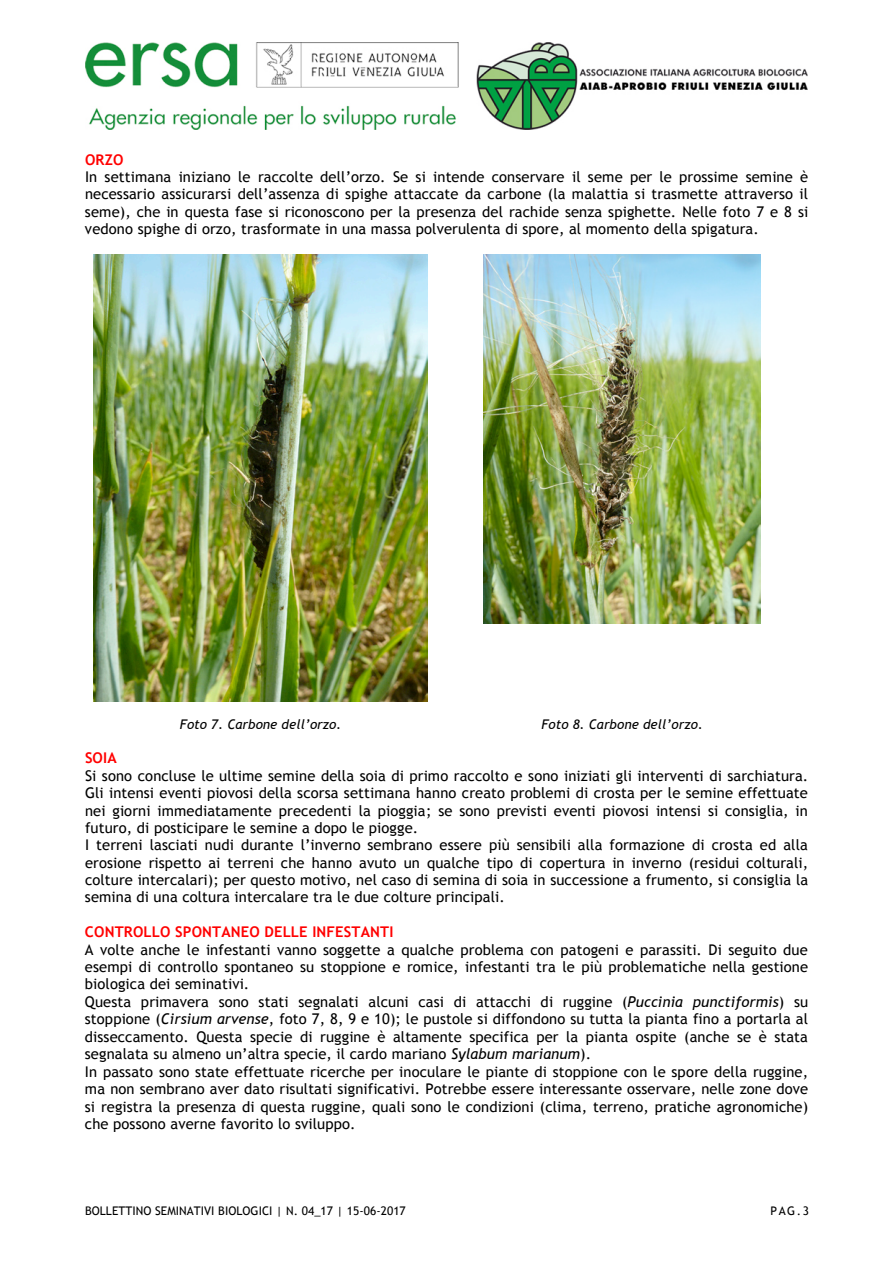
<style>
.page{position:relative;width:893px;height:1263px;background:#fff}
.page>*{position:absolute;margin:0;border:0;box-sizing:border-box;transform-origin:0 0}
.t1{font:14.7px/17.4px "Trebuchet MS";letter-spacing:.01em;color:#000}
.t2{font:700 14.7px "Trebuchet MS";letter-spacing:.01em;color:#f00}
.t3{font:italic 13.35px "Trebuchet MS";letter-spacing:.005em;color:#000}
.t4{font:11.85px "Trebuchet MS";letter-spacing:.005em;color:#000}
.s1{font-style:italic}
</style>
<div class="page">
<img style="left:85px;top:43px;width:723px;height:87px">
<img style="left:93px;top:255px;width:335px;height:446px">
<img style="left:484px;top:255px;width:276px;height:369px">
<p class="t2" style="left:85px;top:150px;width:40px">ORZO</p>
<p class="t1" style="left:85px;top:168px;width:725px;text-align:justify">In settimana iniziano le raccolte dell’orzo. Se si intende conservare il seme per le prossime semine è necessario assicurarsi dell’assenza di spighe attaccate da carbone (la malattia si trasmette attraverso il seme), che in questa fase si riconoscono per la presenza del rachide senza spighette. Nelle foto 7 e 8 si vedono spighe di orzo, trasformate in una massa polverulenta di spore, al momento della spigatura.</p>
<p class="t3" style="left:180px;top:716px;width:163px">Foto 7. Carbone dell’orzo.</p>
<p class="t3" style="left:541px;top:716px;width:163px">Foto 8. Carbone dell’orzo.</p>
<p class="t2" style="left:85px;top:748px;width:33px">SOIA</p>
<p class="t1" style="left:85px;top:767px;width:725px">Si sono concluse le ultime semine della soia di primo raccolto e sono iniziati gli interventi di sarchiatura.<br>Gli intensi eventi piovosi della scorsa settimana hanno creato problemi di crosta per le semine effettuate nei giorni immediatamente precedenti la pioggia; se sono previsti eventi piovosi intensi si consiglia, in futuro, di posticipare le semine a dopo le piogge.<br>I terreni lasciati nudi durante l’inverno sembrano essere più sensibili alla formazione di crosta ed alla erosione rispetto ai terreni che hanno avuto un qualche tipo di copertura in inverno (residui colturali, colture intercalari); per questo motivo, nel caso di semina di soia in successione a frumento, si consiglia la semina di una coltura intercalare tra le due colture principali.</p>
<p class="t2" style="left:85px;top:923px;width:310px">CONTROLLO SPONTANEO DELLE INFESTANTI</p>
<p class="t1" style="left:85px;top:941px;width:725px">A volte anche le infestanti vanno soggette a qualche problema con patogeni e parassiti. Di seguito due esempi di controllo spontaneo su stoppione e romice, infestanti tra le più problematiche nella gestione biologica dei seminativi.<br>Questa primavera sono stati segnalati alcuni casi di attacchi di ruggine (<span class="s1">Puccinia punctiformis</span>) su stoppione (<span class="s1">Cirsium arvense</span>, foto 7, 8, 9 e 10); le pustole si diffondono su tutta la pianta fino a portarla al disseccamento. Questa specie di ruggine è altamente specifica per la pianta ospite (anche se è stata segnalata su almeno un’altra specie, il cardo mariano <span class="s1">Sylabum marianum</span>).<br>In passato sono state effettuate ricerche per inoculare le piante di stoppione con le spore della ruggine, ma non sembrano aver dato risultati significativi. Potrebbe essere interessante osservare, nelle zone dove si registra la presenza di questa ruggine, quali sono le condizioni (clima, terreno, pratiche agronomiche) che possono averne favorito lo sviluppo.</p>
<p class="t4" style="left:85px;top:1204px;width:322px">BOLLETTINO SEMINATIVI BIOLOGICI | N. 04_17 | 15-06-2017</p>
<p class="t4" style="left:770px;top:1204px;width:40px">PAG.3</p>
</div>
